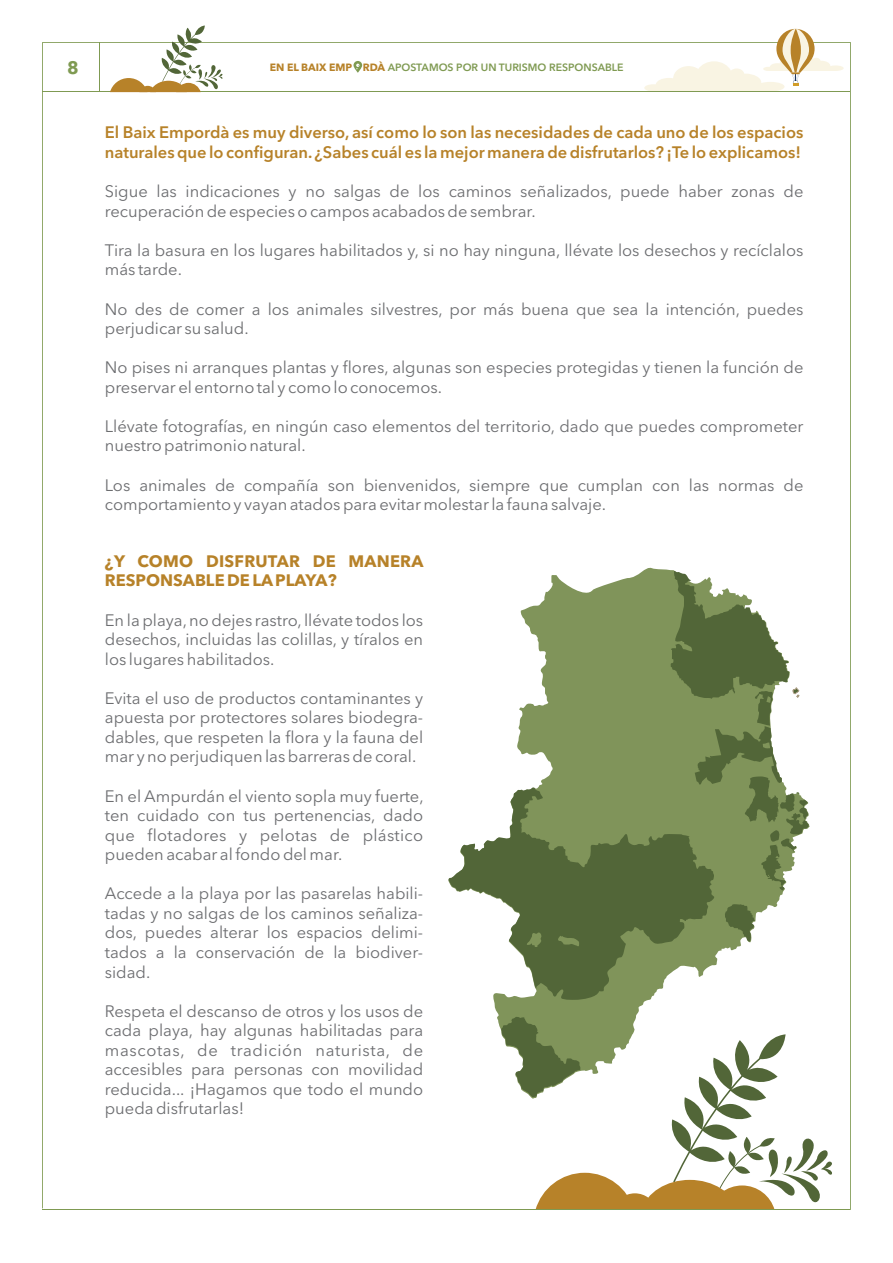
<style>
.page{position:relative;width:893px;height:1263px;background:#fff}
.page>*{position:absolute;margin:0;border:0;box-sizing:border-box;transform-origin:0 0}
.t1{font:700 18px "Avenir Next LT Pro";color:#7f9a52}
.t2{font:16.5px/19.5px "Avenir Next LT Pro";color:#6c6d70}
.t3{font:600 16.5px/19.8px "Avenir Next LT Pro";color:#b78229}
.t4{font:700 16.5px/20px "Avenir Next LT Pro";color:#b78229}
.t5{font:600 10.5px "Avenir Next LT Pro";color:#7f9a52}
.s1{font-weight:700;color:#b78229}
</style>
<div class="page">
<hr style="left:43px;top:91px;width:807px;height:1px;background:#7f9a52">
<svg style="left:644px;top:29px;width:200px;height:62px"></svg>
<svg style="left:110px;top:26px;width:113px;height:66px"></svg>
<hr style="left:99px;top:43px;width:1px;height:49px;background:#7f9a52">
<hr style="left:43px;top:1209px;width:807px;height:1px;background:#7f9a52">
<svg style="left:493px;top:567px;width:317px;height:463px;fill:#80945a"></svg>
<svg style="left:448px;top:787px;width:267px;height:213px"></svg>
<svg style="left:501px;top:1016px;width:331px;height:193px"></svg>
<svg style="left:725px;top:904px;width:30px;height:37px"></svg>
<svg style="left:670px;top:571px;width:139px;height:319px"></svg>
<svg style="left:353px;top:61px;width:9px;height:12px"></svg>
<svg style="left:356px;top:64px;width:3px;height:6px"></svg>
<p class="t1" style="left:67px;top:60px;width:13px">8</p>
<p class="t5" style="left:270px;top:63px;width:355px"><span class="s1">EN EL BAIX EMP RDÀ</span> APOSTAMOS POR UN TURISMO RESPONSABLE</p>
<p class="t3" style="left:105px;top:124px;width:700px">El Baix Empordà es muy diverso, así como lo son las necesidades de cada uno de los espacios naturales que lo configuran.¿Sabes cuál es la mejor manera de disfrutarlos? ¡Te lo explicamos!</p>
<p class="t2" style="left:105px;top:183px;width:700px">Sigue las indicaciones y no salgas de los caminos señalizados, puede haber zonas de recuperación de especies o campos acabados de sembrar.</p>
<p class="t2" style="left:105px;top:242px;width:700px">Tira la basura en los lugares habilitados y, si no hay ninguna, llévate los desechos y recíclalos más tarde.</p>
<p class="t2" style="left:105px;top:301px;width:700px">No des de comer a los animales silvestres, por más buena que sea la intención, puedes perjudicar su salud.</p>
<p class="t2" style="left:105px;top:359px;width:700px">No pises ni arranques plantas y flores, algunas son especies protegidas y tienen la función de preservar el entorno tal y como lo conocemos.</p>
<p class="t2" style="left:105px;top:418px;width:700px">Llévate fotografías, en ningún caso elementos del territorio, dado que puedes comprometer nuestro patrimonio natural.</p>
<p class="t2" style="left:105px;top:476px;width:700px">Los animales de compañía son bienvenidos, siempre que cumplan con las normas de comportamiento y vayan atados para evitar molestar la fauna salvaje.</p>
<p class="t4" style="left:105px;top:552px;width:320px">¿Y COMO DISFRUTAR DE MANERA<br>RESPONSABLE DE LAPLAYA?</p>
<p class="t2" style="left:105px;top:612px;width:320px;text-align:justify">En la playa,no dejes rastro,llévate todos los desechos, incluidas las colillas, y tíralos en los lugares habilitados.</p>
<p class="t2" style="left:105px;top:690px;width:320px;text-align:justify">Evita el uso de productos contaminantes y apuesta por protectores solares biodegra&shy;dables, que respeten la flora y la fauna del mar y no perjudiquen las barreras de coral.</p>
<p class="t2" style="left:105px;top:788px;width:320px;text-align:justify">En el Ampurdán el viento sopla muy fuerte, ten cuidado con tus pertenencias, dado que flotadores y pelotas de plástico pueden acabar al fondo del mar.</p>
<p class="t2" style="left:105px;top:885px;width:320px;text-align:justify">Accede a la playa por las pasarelas habili&shy;tadas y no salgas de los caminos señaliza&shy;dos, puedes alterar los espacios delimi&shy;tados a la conservación de la biodiver&shy;sidad.</p>
<p class="t2" style="left:105px;top:1003px;width:320px;text-align:justify">Respeta el descanso de otros y los usos de cada playa, hay algunas habilitadas para mascotas, de tradición naturista, de accesibles para personas con movilidad reducida... ¡Hagamos que todo el mundo pueda disfrutarlas!</p>
</div>
